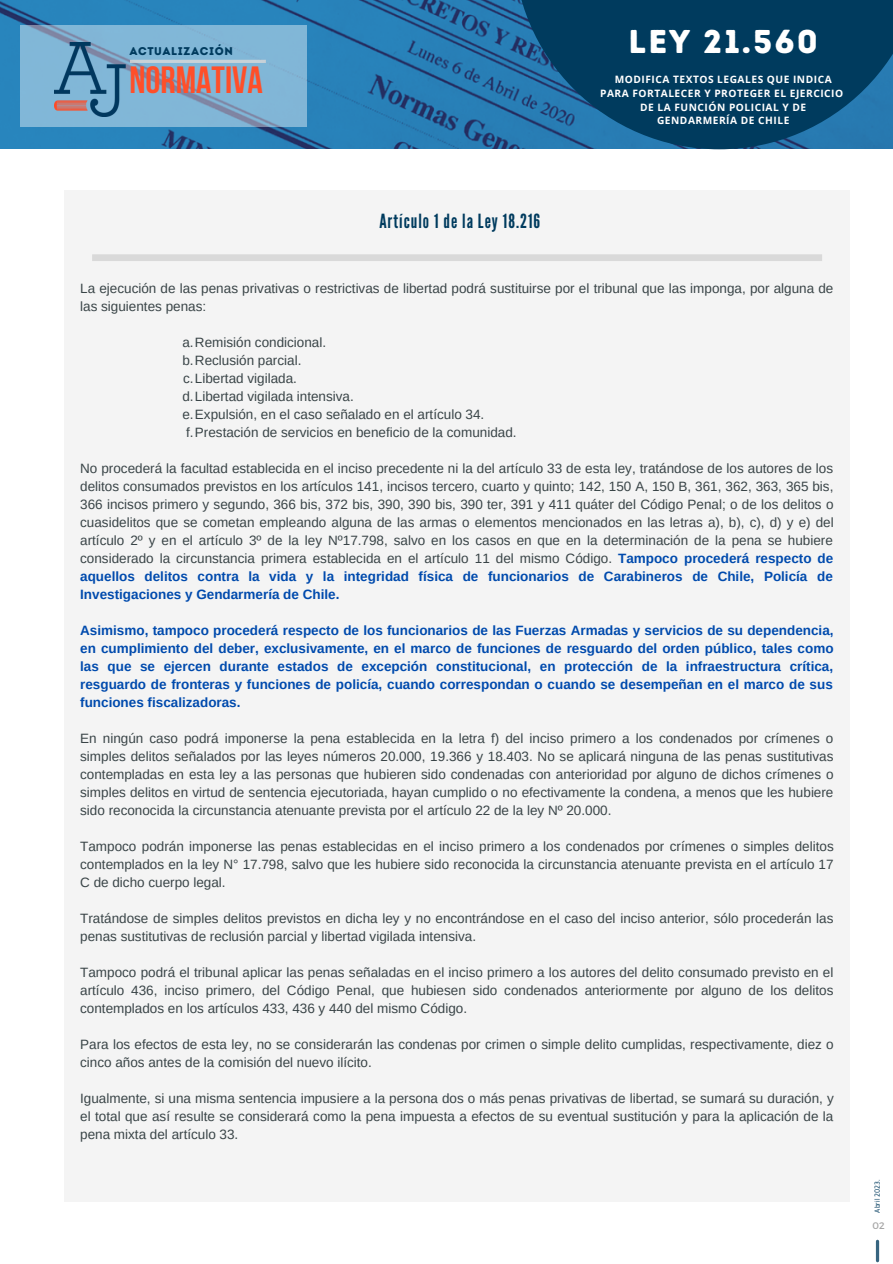
<style>
.page{position:relative;width:893px;height:1264px;background:#fff}
.page>*{position:absolute;margin:0;border:0;box-sizing:border-box;transform-origin:0 0}
.t1{font:700 37.8px "Bebas Neue";color:#ff4f29}
.t2{font:33px "Intro Rust Base";letter-spacing:.06em;color:#fff}
.t3{font:19.5px "League Gothic";letter-spacing:.05em;color:#003b5e}
.t4{font:13.5px/18px "Arimo";color:#394447;text-align:justify}
.t5{font:700 13.5px/18px "Arimo";color:#004aad;text-align:justify}
.t6{font:11.25px "Intro Rust Base";letter-spacing:.055em;color:#003b5e}
.t7{font:700 10.2px/13.5px "Open Sans";letter-spacing:.05em;color:#fff;text-align:center}
.t8{font:9.45px "Montserrat";color:#a6a6a6}
.t9{font:7.8px "Gidole";color:#003b5e}
.s1{font-weight:700;color:#004aad}
</style>
<div class="page">
<div style="left:64px;top:190px;width:785px;height:1011px;background:#f4f4f4"></div>
<div style="left:92px;top:254px;width:730px;height:7px;background:#d9d9d9"></div>
<img style="left:0;top:0;width:513px;height:149px">
<svg style="left:20px;top:25px;width:286px;height:101px;background:#80b3d3"></svg>
<hr style="left:130px;top:60px;width:136px;height:3px;background:#d9d9d9">
<img style="left:54px;top:43px;width:75px;height:74px">
<svg style="left:513px;top:0;width:379px;height:149px;background:#094870"></svg>
<svg style="left:875px;top:1241px;width:4px;height:19px"></svg>
<p class="t6" style="left:129px;top:44px;width:105px">ACTUALIZACIÓN</p>
<h1 class="t1" style="left:129px;top:65px;width:135px">NORMATIVA</h1>
<h2 class="t2" style="left:628px;top:22px;width:191px">LEY 21.560</h2>
<p class="t7" style="left:600px;top:73px;width:244px">MODIFICA TEXTOS LEGALES QUE INDICA<br>PARA FORTALECER Y PROTEGER EL EJERCICIO<br>DE LA FUNCIÓN POLICIAL Y DE<br>GENDARMERÍA DE CHILE</p>
<h3 class="t3" style="left:379px;top:210px;width:162px">Artículo 1 de la Ley 18.216</h3>
<p class="t4" style="left:80px;top:280px;width:754px">La ejecución de las penas privativas o restrictivas de libertad podrá sustituirse por el tribunal que las imponga, por alguna de las siguientes penas:</p>
<p class="t4" style="left:182px;top:334px;width:336px;text-align:left">a.Remisión condicional.<br>b.Reclusión parcial.<br>c.Libertad vigilada.<br>d.Libertad vigilada intensiva.<br>e.Expulsión, en el caso señalado en el artículo 34. f.Prestación de servicios en beneficio de la comunidad.</p>
<p class="t4" style="left:80px;top:459px;width:755px">No procederá la facultad establecida en el inciso precedente ni la del artículo 33 de esta ley, tratándose de los autores de los delitos consumados previstos en los artículos 141, incisos tercero, cuarto y quinto; 142, 150 A, 150 B, 361, 362, 363, 365 bis, 366 incisos primero y segundo, 366 bis, 372 bis, 390, 390 bis, 390 ter, 391 y 411 quáter del Código Penal; o de los delitos o cuasidelitos que se cometan empleando alguna de las armas o elementos mencionados en las letras a), b), c), d) y e) del artículo 2º y en el artículo 3º de la ley Nº17.798, salvo en los casos en que en la determinación de la pena se hubiere considerado la circunstancia primera establecida en el artículo 11 del mismo Código. <span class="s1">Tampoco procederá respecto de aquellos delitos contra la vida y la integridad física de funcionarios de Carabineros de Chile, Policía de Investigaciones y Gendarmería de Chile.</span></p>
<p class="t5" style="left:80px;top:621px;width:754px">Asimismo, tampoco procederá respecto de los funcionarios de las Fuerzas Armadas y servicios de su dependencia, en cumplimiento del deber, exclusivamente, en el marco de funciones de resguardo del orden público, tales como las que se ejercen durante estados de excepción constitucional, en protección de la infraestructura crítica, resguardo de fronteras y funciones de policía, cuando correspondan o cuando se desempeñan en el marco de sus funciones fiscalizadoras.</p>
<p class="t4" style="left:80px;top:729px;width:754px">En ningún caso podrá imponerse la pena establecida en la letra f) del inciso primero a los condenados por crímenes o simples delitos señalados por las leyes números 20.000, 19.366 y 18.403. No se aplicará ninguna de las penas sustitutivas contempladas en esta ley a las personas que hubieren sido condenadas con anterioridad por alguno de dichos crímenes o simples delitos en virtud de sentencia ejecutoriada, hayan cumplido o no efectivamente la condena, a menos que les hubiere sido reconocida la circunstancia atenuante prevista por el artículo 22 de la ley Nº 20.000.</p>
<p class="t4" style="left:80px;top:837px;width:755px">Tampoco podrán imponerse las penas establecidas en el inciso primero a los condenados por crímenes o simples delitos contemplados en la ley N° 17.798, salvo que les hubiere sido reconocida la circunstancia atenuante prevista en el artículo 17<br>C de dicho cuerpo legal.</p>
<p class="t4" style="left:80px;top:909px;width:754px">Tratándose de simples delitos previstos en dicha ley y no encontrándose en el caso del inciso anterior, sólo procederán las penas sustitutivas de reclusión parcial y libertad vigilada intensiva.</p>
<p class="t4" style="left:80px;top:963px;width:754px">Tampoco podrá el tribunal aplicar las penas señaladas en el inciso primero a los autores del delito consumado previsto en el artículo 436, inciso primero, del Código Penal, que hubiesen sido condenados anteriormente por alguno de los delitos contemplados en los artículos 433, 436 y 440 del mismo Código.</p>
<p class="t4" style="left:80px;top:1035px;width:755px">Para los efectos de esta ley, no se considerarán las condenas por crimen o simple delito cumplidas, respectivamente, diez o cinco años antes de la comisión del nuevo ilícito.</p>
<p class="t4" style="left:80px;top:1089px;width:755px">Igualmente, si una misma sentencia impusiere a la persona dos o más penas privativas de libertad, se sumará su duración, y el total que así resulte se considerará como la pena impuesta a efectos de su eventual sustitución y para la aplicación de la pena mixta del artículo 33.</p>
<p class="t9" style="left:872px;top:1212px;width:34px;rotate:-90deg">Abril 2023.</p>
<p class="t8" style="left:872px;top:1219px;width:14px">02</p>
</div>
